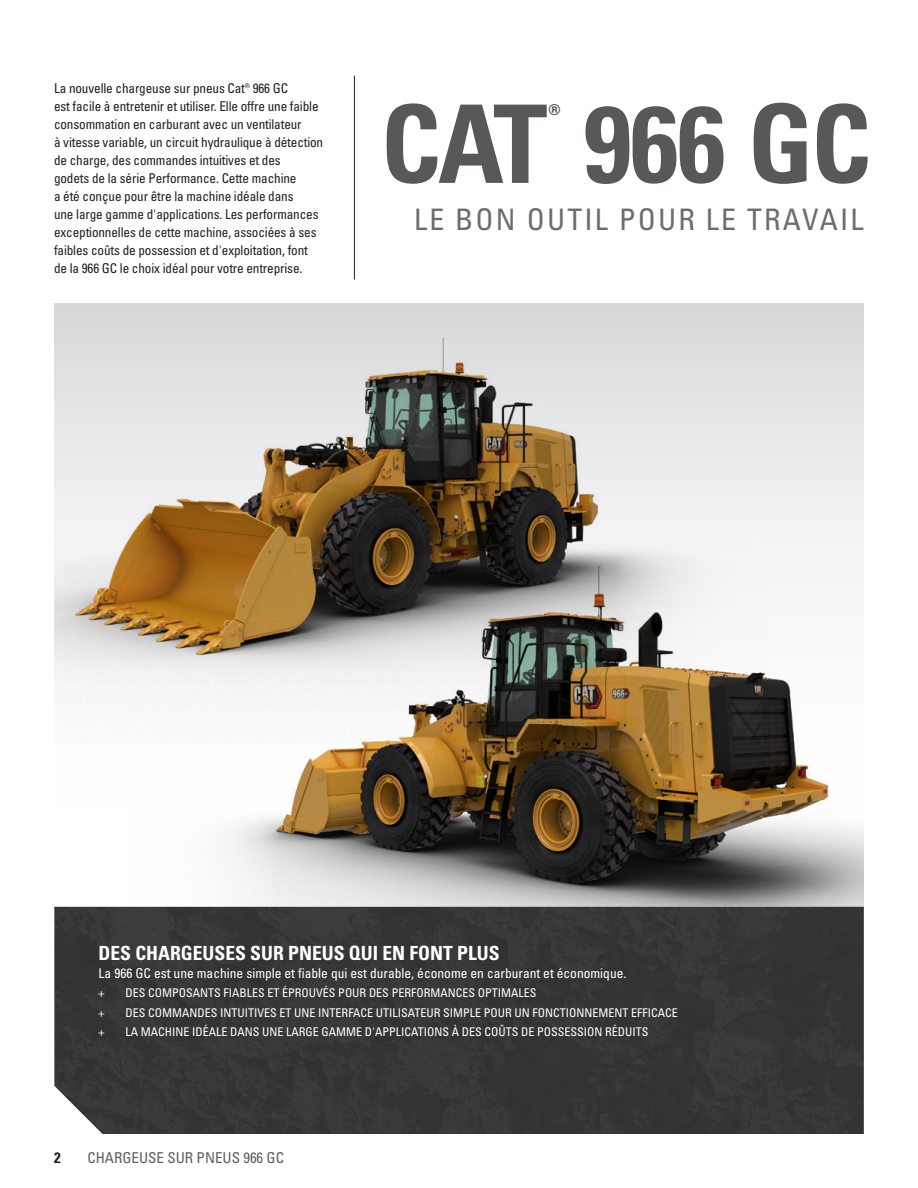
<style>
.page{position:relative;width:918px;height:1188px;background:#fff}
.page>*{position:absolute;margin:0;border:0;box-sizing:border-box;transform-origin:0 0}
.t1{font:108.45px "Univers LTCYR 67 Bold Cond";letter-spacing:-.025em;color:#57585a}
.t2{font:30.45px "Univers LTCYR 67 Bold Cond";color:#57585a}
.t3{font:condensed 29.7px "Univers LTCYR 57";letter-spacing:.075em;color:#6c6d70}
.t4{font:19.5px "Univers LTCYR 67 Bold Cond";color:#fff}
.t5{font:condensed 15px "Univers LTCYR 57";color:#5d6163}
.t6{font:15px "Univers LTCYR 67 Bold Cond";color:#231f20}
.t7{font:condensed 13.5px/18px "Univers LTCYR 57";letter-spacing:-.01em;color:#231f20}
.t8{font:condensed 13.5px "Univers LTCYR 57";color:#fff}
.t9{font:condensed 12px "Univers LTCYR 57";color:#fff}
</style>
<div class="page">
<svg style="left:54px;top:303px;width:810px;height:604px"></svg>
<img style="left:54px;top:303px;width:722px;height:441px">
<img style="left:117px;top:511px;width:747px;height:396px">
<div style="left:54px;top:907px;width:810px;height:227px;background:#363637"></div>
<hr style="left:354px;top:76px;width:1px;height:203px;background:#231f20">
<p class="t7" style="left:54px;top:79px;width:271px">La nouvelle chargeuse sur pneus Cat® 966 GC<br>est facile à entretenir et utiliser. Elle offre une faible consommation en carburant avec un ventilateur<br>à vitesse variable, un circuit hydraulique à détection de charge, des commandes intuitives et des<br>godets de la série Performance. Cette machine<br>a été conçue pour être la machine idéale dans<br>une large gamme d'applications. Les performances exceptionnelles de cette machine, associées à ses faibles coûts de possession et d'exploitation, font de la 966 GC le choix idéal pour votre entreprise.</p>
<h1 class="t1" style="left:381px;top:78px;width:492px">CAT 966 GC</h1>
<h2 class="t2" style="left:549px;top:97px;width:14px">®</h2>
<h3 class="t3" style="left:414px;top:200px;width:451px">LE BON OUTIL POUR LE TRAVAIL</h3>
<h3 class="t4" style="left:99px;top:941px;width:402px">DES CHARGEUSES SUR PNEUS QUI EN FONT PLUS</h3>
<p class="t8" style="left:99px;top:964px;width:529px">La 966 GC est une machine simple et fiable qui est durable, économe en carburant et économique.</p>
<p class="t9" style="left:99px;top:985px;width:7px">+</p>
<p class="t9" style="left:126px;top:985px;width:412px">DES COMPOSANTS FIABLES ET ÉPROUVÉS POUR DES PERFORMANCES OPTIMALES</p>
<p class="t9" style="left:99px;top:1005px;width:7px">+</p>
<p class="t9" style="left:126px;top:1005px;width:554px">DES COMMANDES INTUITIVES ET UNE INTERFACE UTILISATEUR SIMPLE POUR UN FONCTIONNEMENT EFFICACE</p>
<p class="t9" style="left:99px;top:1024px;width:7px">+</p>
<p class="t9" style="left:126px;top:1024px;width:524px">LA MACHINE IDÉALE DANS UNE LARGE GAMME D'APPLICATIONS À DES COÛTS DE POSSESSION RÉDUITS</p>
<p class="t6" style="left:54px;top:1148px;width:8px">2</p>
<p class="t5" style="left:87px;top:1148px;width:198px">CHARGEUSE SUR PNEUS 966 GC</p>
</div>
